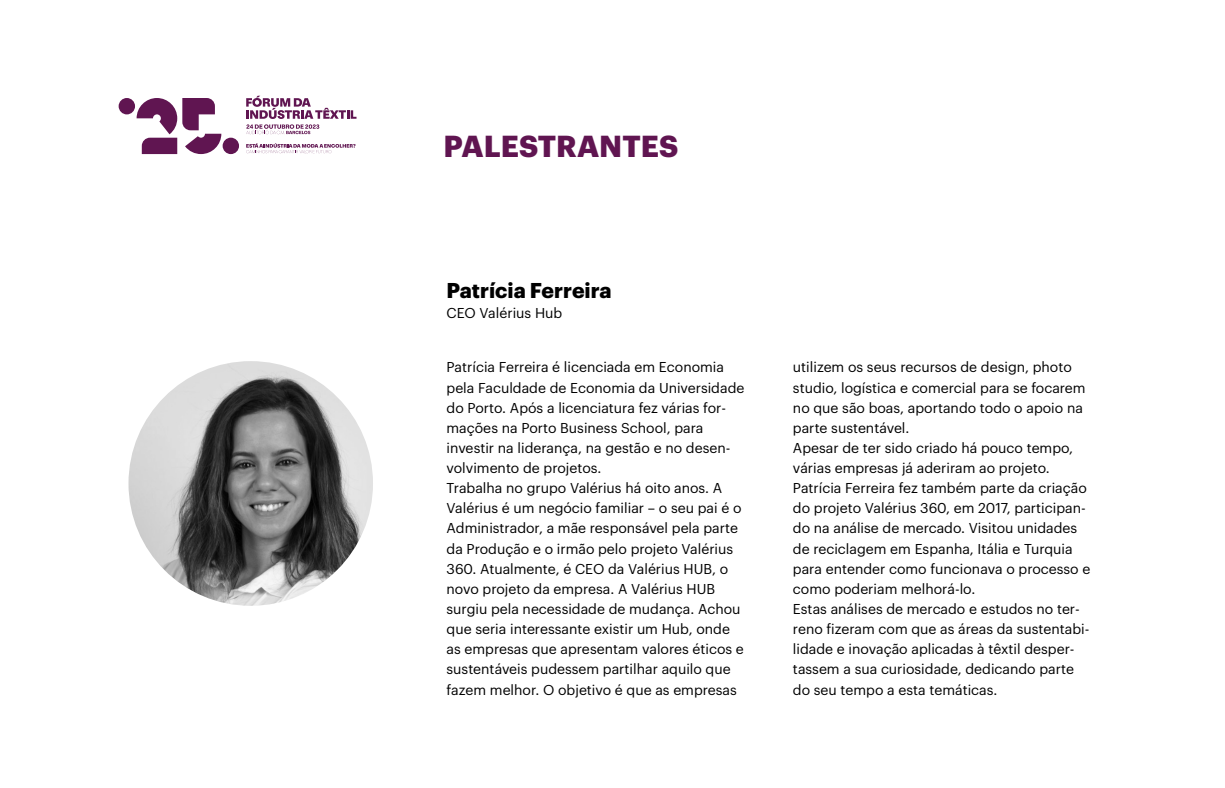
<style>
.page{position:relative;width:1225px;height:788px;background:#fff}
.page>*{position:absolute;margin:0;border:0;box-sizing:border-box;transform-origin:0 0}
.t1{font:700 29.75px "Graphik";color:#601551}
.t2{font:700 21px "Graphik";color:#000}
.t3{font:14px/20.1px "Graphik";color:#000}
</style>
<div class="page">
<svg style="left:119px;top:98px;width:120px;height:56px"></svg>
<svg style="left:246px;top:96px;width:111px;height:39px"></svg>
<svg style="left:246px;top:143px;width:110px;height:10px"></svg>
<img style="left:128px;top:361px;width:245px;height:244px;border-radius:122px">
<h1 class="t1" style="left:444px;top:123px;width:236px">PALESTRANTES</h1>
<h2 class="t2" style="left:447px;top:274px;width:167px">Patrícia Ferreira</h2>
<p class="t3" style="left:447px;top:301px;width:117px">CEO Valérius Hub</p>
<p class="t3" style="left:447px;top:356px;width:299px">Patrícia Ferreira é licenciada em Economia pela Faculdade de Economia da Universidade do Porto. Após a licenciatura fez várias for&shy;mações na Porto Business School, para investir na liderança, na gestão e no desen&shy;volvimento de projetos.<br>Trabalha no grupo Valérius há oito anos. A Valérius é um negócio familiar – o seu pai é o Administrador, a mãe responsável pela parte da Produção e o irmão pelo projeto Valérius 360. Atualmente, é CEO da Valérius HUB, o novo projeto da empresa. A Valérius HUB surgiu pela necessidade de mudança. Achou que seria interessante existir um Hub, onde as empresas que apresentam valores éticos e sustentáveis pudessem partilhar aquilo que fazem melhor. O objetivo é que as empresas</p>
<p class="t3" style="left:793px;top:356px;width:299px">utilizem os seus recursos de design, photo studio, logística e comercial para se focarem no que são boas, aportando todo o apoio na parte sustentável.<br>Apesar de ter sido criado há pouco tempo, várias empresas já aderiram ao projeto.<br>Patrícia Ferreira fez também parte da criação do projeto Valérius 360, em 2017, participan&shy;do na análise de mercado. Visitou unidades de reciclagem em Espanha, Itália e Turquia para entender como funcionava o processo e como poderiam melhorá-lo.<br>Estas análises de mercado e estudos no ter&shy;reno fizeram com que as áreas da sustentabi&shy;lidade e inovação aplicadas à têxtil desper&shy;tassem a sua curiosidade, dedicando parte do seu tempo a esta temáticas.</p>
</div>
